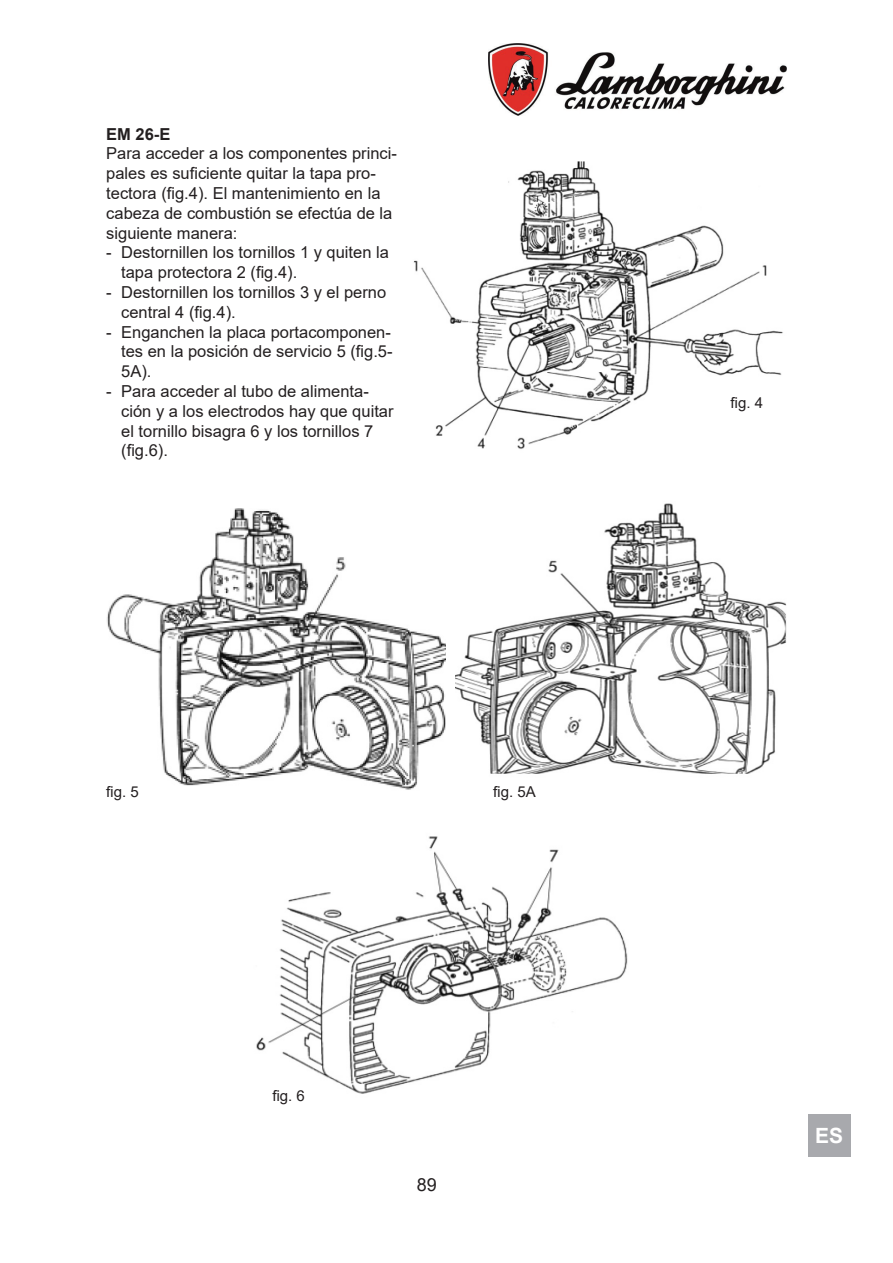
<style>
.page{position:relative;width:893px;height:1263px;background:#fff}
.page>*{position:absolute;margin:0;border:0;box-sizing:border-box;transform-origin:0 0}
.t1{font:700 21px "Arial";color:#fff}
.t2{font:18px "Arial";color:#231f20}
.arial_11{font:16.5px/19.8px "Arial";color:#231f20}
.arial_11-2{font:700 16.5px "Arial";color:#231f20}
.arial_11-3{font:15px "Arial";color:#231f20}
</style>
<div class="page">
<img style="left:488px;top:43px;width:299px;height:73px">
<div style="left:808px;top:1114px;width:42px;height:43px;background:#a8a9ad"></div>
<img style="left:414px;top:161px;width:369px;height:288px">
<img style="left:256px;top:836px;width:372px;height:258px">
<img style="left:107px;top:508px;width:338px;height:282px">
<img style="left:456px;top:503px;width:331px;height:271px">
<p class="arial_11-2" style="left:106px;top:122px;width:66px">EM 26-E</p>
<p class="arial_11" style="left:106px;top:144px;width:292px">Para acceder a los componentes princi&shy;pales es suficiente quitar la tapa pro&shy;tectora (fig.4). El mantenimiento en la cabeza de combustión se efectúa de la siguiente manera:</p>
<p class="arial_11" style="left:121px;top:243px;width:269px;text-indent:-15px">- Destornillen los tornillos 1 y quiten la tapa protectora 2 (fig.4).</p>
<p class="arial_11" style="left:121px;top:282px;width:267px;text-indent:-15px">- Destornillen los tornillos 3 y el perno central 4 (fig.4).</p>
<p class="arial_11" style="left:121px;top:322px;width:273px;text-align:justify;text-indent:-15px">- Enganchen la placa portacomponen&shy;tes en la posición de servicio 5 (fig.5- 5A).</p>
<p class="arial_11" style="left:121px;top:381px;width:274px;text-indent:-15px">- Para acceder al tubo de alimenta&shy;ción y a los electrodos hay que quitar el tornillo bisagra 6 y los tornillos 7 (fig.6).</p>
<p class="arial_11-3" style="left:730px;top:392px;width:34px">fig. 4</p>
<p class="arial_11-3" style="left:106px;top:781px;width:34px">fig. 5</p>
<p class="arial_11-3" style="left:493px;top:781px;width:44px">fig. 5A</p>
<p class="arial_11-3" style="left:272px;top:1086px;width:34px">fig. 6</p>
<p class="t2" style="left:417px;top:1172px;width:22px">89</p>
<p class="t1" style="left:815px;top:1121px;width:30px">ES</p>
</div>
